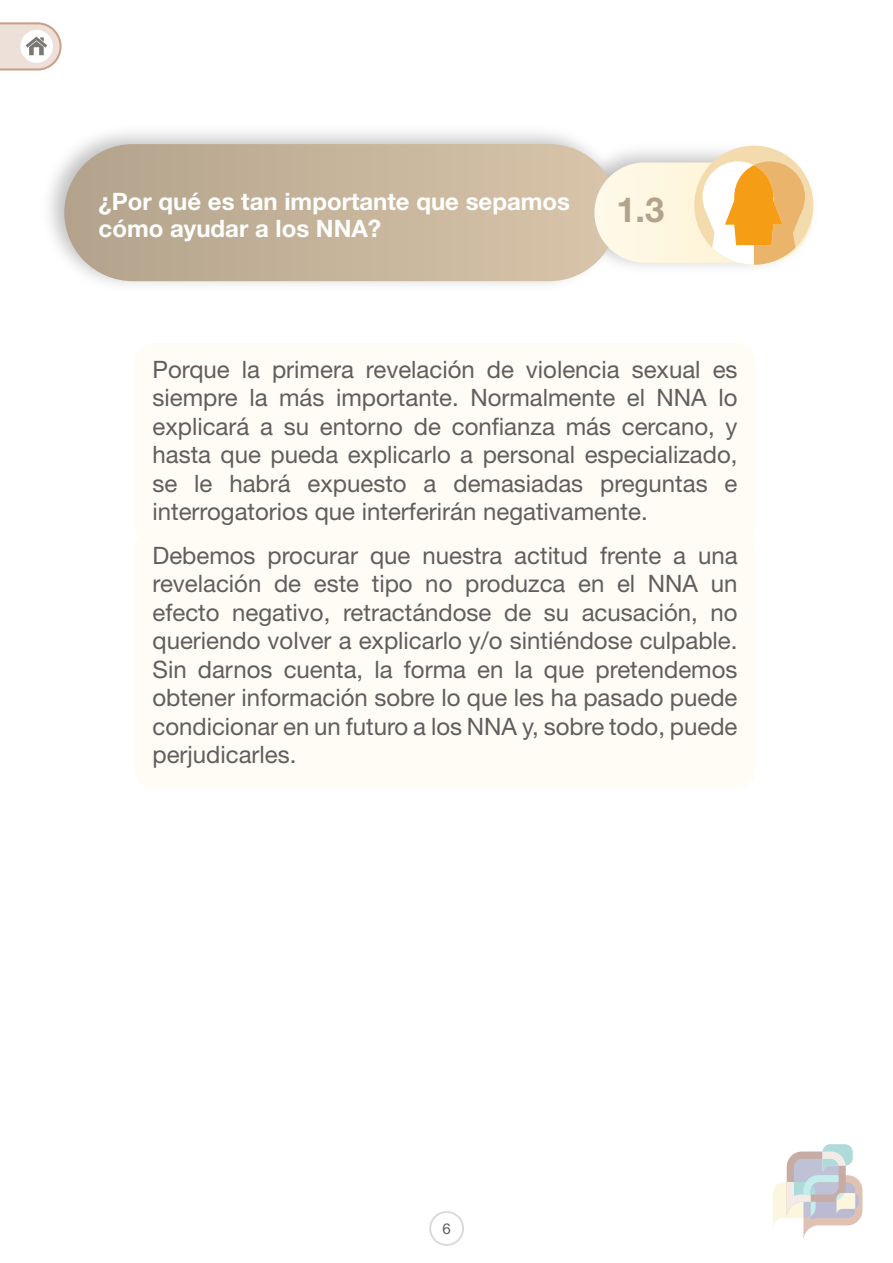
<style>
.page{position:relative;width:893px;height:1263px;background:#fff}
.page>*{position:absolute;margin:0;border:0;box-sizing:border-box;transform-origin:0 0}
.t1{font:700 34.5px "Helvetica Neue LT Std";color:#b3a38c}
.t2{font:24px/28.5px "Helvetica Neue LT Std";color:#605e5e;text-align:justify}
.t3{font:700 24px/27px "Helvetica Neue LT Std";color:#fff}
.t4{font:15px "Helvetica Neue LT Std";color:#605e5e}
</style>
<div class="page">
<svg style="left:429px;top:1211px;width:35px;height:35px"></svg>
<svg style="left:773px;top:1144px;width:89px;height:95px"></svg>
<img style="left:632px;top:145px;width:182px;height:122px">
<svg style="left:0;top:22px;width:62px;height:49px"></svg>
<div style="left:64px;top:144px;width:554px;height:137px;background:linear-gradient(to right,#b3a38c,#d9c5aa);border-radius:69px"></div>
<div style="left:594px;top:162px;width:219px;height:101px;background:#fef7e1;border-radius:50px"></div>
<div style="left:694px;top:146px;width:119px;height:119px;background:#f4dbae;border-radius:50%"></div>
<svg style="left:734px;top:161px;width:71px;height:71px"></svg>
<svg style="left:704px;top:165px;width:99px;height:100px;background:#f5ca89"></svg>
<div style="left:134px;top:343px;width:621px;height:202px;background:#fefcf4;border-radius:21px"></div>
<div style="left:134px;top:529px;width:621px;height:259px;background:#fefcf4;border-radius:21px"></div>
<h3 class="t3" style="left:99px;top:187px;width:473px">¿Por qué es tan importante que sepamos cómo ayudar a los NNA?</h3>
<h3 class="t1" style="left:616px;top:188px;width:49px">1.3</h3>
<p class="t2" style="left:152px;top:355px;width:587px">Porque la primera revelación de violencia sexual es siempre la más importante. Normalmente el NNA lo explicará a su entorno de confianza más cercano, y hasta que pueda explicarlo a personal especializado, se le habrá expuesto a demasiadas preguntas e interrogatorios que interferirán negativamente.</p>
<p class="t2" style="left:152px;top:541px;width:587px">Debemos procurar que nuestra actitud frente a una revelación de este tipo no produzca en el NNA un efecto negativo, retractándose de su acusación, no queriendo volver a explicarlo y/o sintiéndose culpable.<br>Sin darnos cuenta, la forma en la que pretendemos obtener información sobre lo que les ha pasado puede condicionar en un futuro a los NNA y, sobre todo, puede perjudicarles.</p>
<p class="t4" style="left:442px;top:1219px;width:10px">6</p>
</div>
